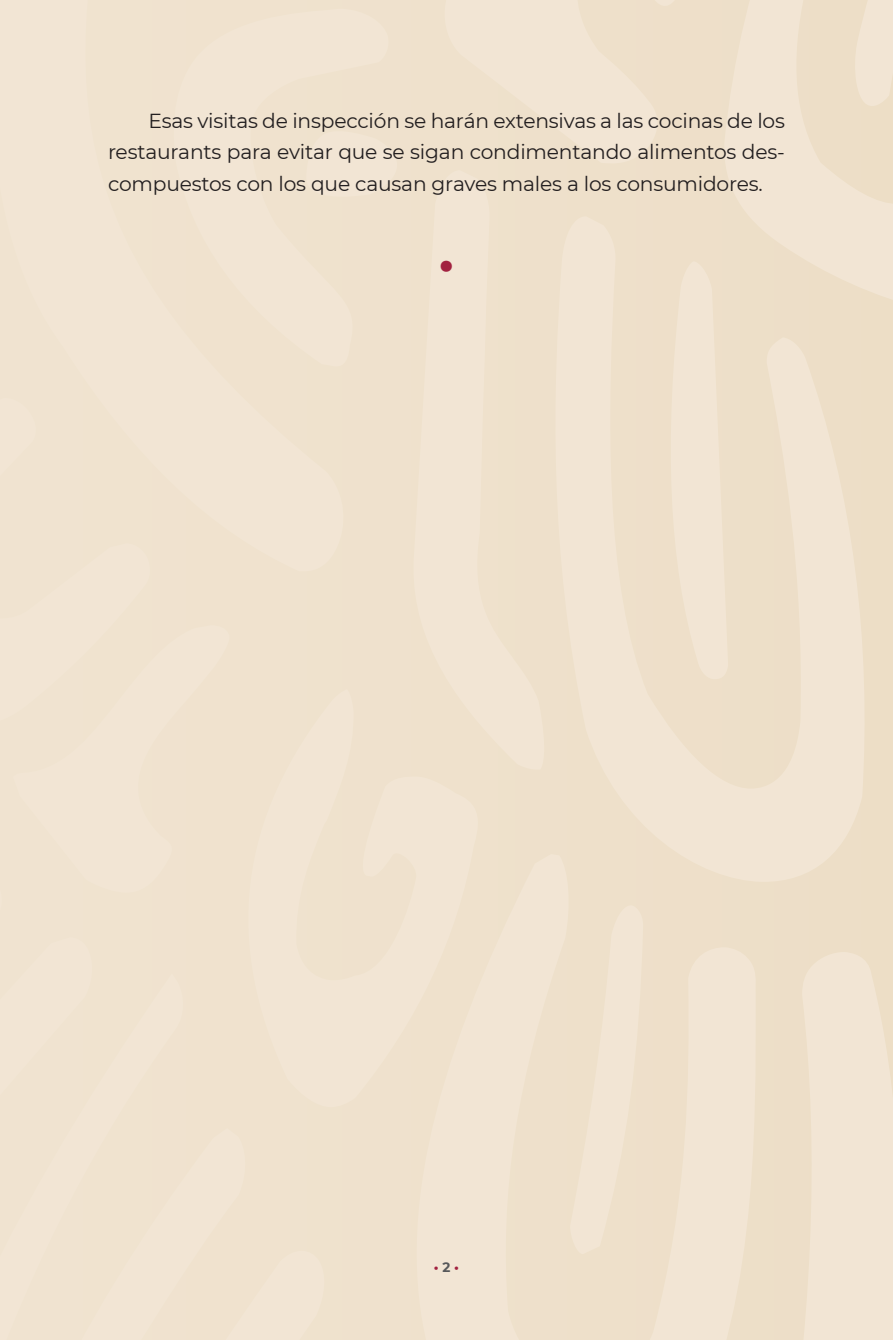
<style>
.page{position:relative;width:893px;height:1340px;background:#fff}
.page>*{position:absolute;margin:0;border:0;box-sizing:border-box;transform-origin:0 0}
.viñeta_final{font:900 33.75px "Montserrat";color:#a22240}
.cuerpo{font:20.25px/31.5px "Montserrat";letter-spacing:-.01em;color:#231f20;text-align:justify}
.t1{font:700 13.5px "Montserrat";color:#a22240}
.s1{color:#57585a}
</style>
<div class="page">
<div style="left:0;top:0;width:893px;height:1339px;background:#f0e3cf"></div>
<p class="cuerpo" style="left:108px;top:104px;width:678px;text-indent:40px">Esas visitas de inspección se harán extensivas a las cocinas de los restaurants para evitar que se sigan condimentando alimentos des&shy;compuestos con los que causan graves males a los consumidores.</p>
<p class="viñeta_final" style="left:440px;top:239px;width:15px">•</p>
<p class="t1" style="left:434px;top:1257px;width:27px">•<span class="s1">2</span>•</p>
</div>
